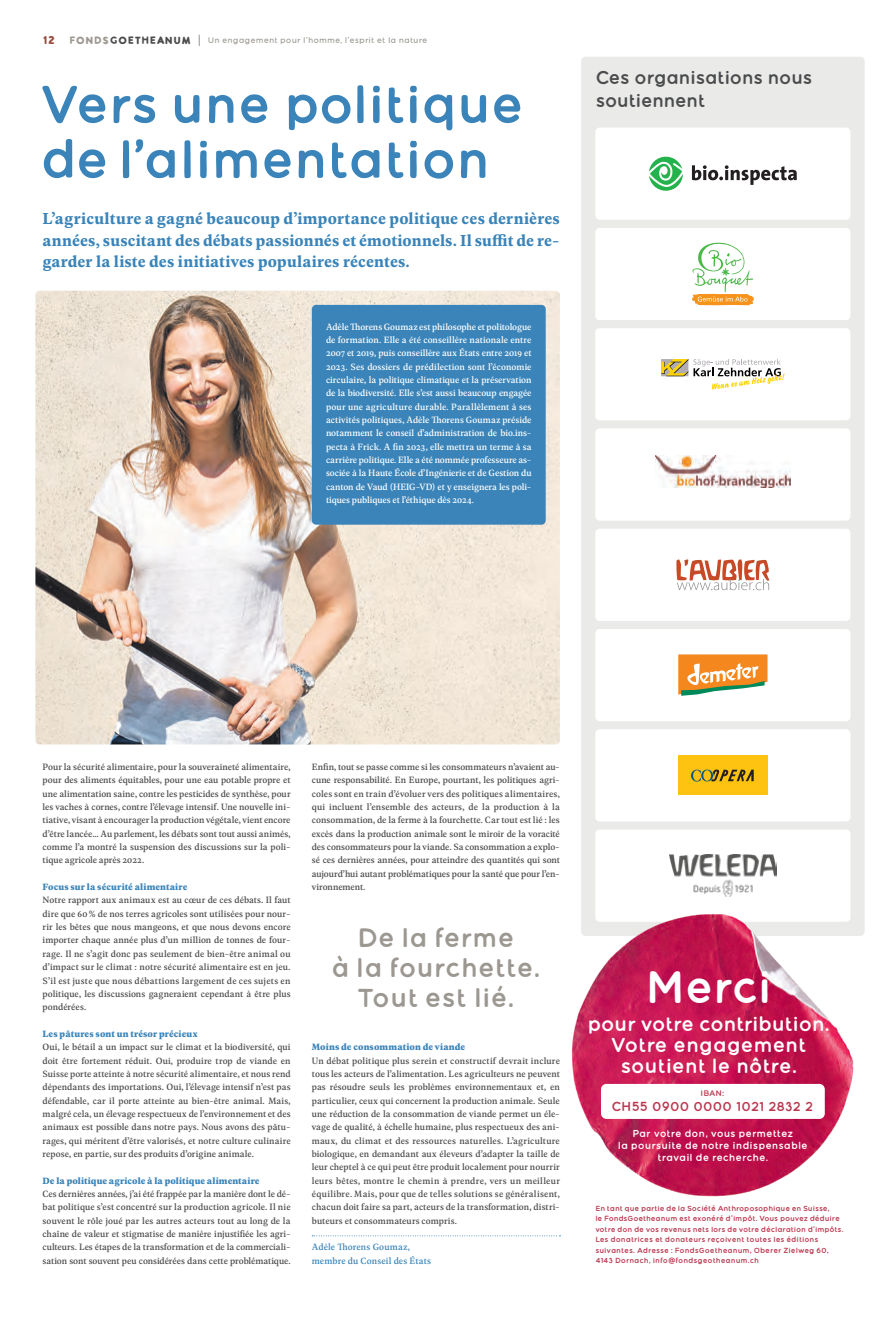
<style>
.page{position:relative;width:893px;height:1333px;background:#fff}
.page>*{position:absolute;margin:0;border:0;box-sizing:border-box;transform-origin:0 0}
.t1{font:700 50px/55px "Golden Hour";letter-spacing:-.03em;color:#3a84b9}
.t2{font:700 42.8px "Golden Hour";letter-spacing:-.03em;color:#fff}
.t3{font:700 25px/30px "Golden Hour";letter-spacing:-.01em;color:#9c9891;text-align:center}
.t4{font:700 19px/20.9px "Golden Hour";letter-spacing:-.025em;color:#fff;text-align:center}
.t5{font:700 17.5px/22.5px "Golden Hour";letter-spacing:-.04em;color:#4b4c4d}
.t6{font:600 17px/21px "Geller Text";letter-spacing:.01em;color:#3a84b9;text-align:justify}
.t7{font:700 12.4px "Golden Hour";letter-spacing:-.04em;color:#ba374f}
.t8{font:10px "MILKANDCLAY Bold";color:#974c40}
.t9{font:9.8px/13.3px "Geller Text";letter-spacing:.005em;color:#4b4c4d;text-align:justify}
.t10{font:9.8px/13.3px "Geller Text";letter-spacing:-.005em;color:#fff;text-align:justify}
.t11{font:700 9.8px "Geller Text";letter-spacing:.015em;color:#3a84b9}
.t12{font:9.8px/13.3px "Geller Text";letter-spacing:.015em;color:#3a84b9}
.t13{font:700 9.5px/12.3px "Golden Hour";letter-spacing:-.005em;color:#fff;text-align:center}
.t14{font:500 8px "Golden Hour";letter-spacing:.005em;color:#9c9891}
.t15{font:700 7.6px "Golden Hour";color:#ba374f}
.t16{font:700 7px/10.5px "Golden Hour";letter-spacing:-.015em;color:#ba374f}
.s1{font-family:"MILKANDCLAY Bold";font-weight:400;font-size:10px}
.s2{font-family:"MILKANDCLAY Bold";font-weight:400;font-size:10px;color:#4b4c4d}
</style>
<div class="page">
<div style="left:581px;top:57px;width:284px;height:878px;background:#eaebe9;border-radius:4px"></div>
<div style="left:595px;top:128px;width:255px;height:92px;background:#fff;border-radius:4px"></div>
<svg style="left:692px;top:165px;width:105px;height:20px"></svg>
<svg style="left:649px;top:157px;width:34px;height:34px"></svg>
<div style="left:595px;top:228px;width:255px;height:92px;background:#fff;border-radius:4px"></div>
<svg style="left:692px;top:243px;width:62px;height:62px"></svg>
<div style="left:595px;top:328px;width:255px;height:92px;background:#fff;border-radius:4px"></div>
<svg style="left:661px;top:359px;width:124px;height:30px"></svg>
<div style="left:595px;top:428px;width:255px;height:92px;background:#fff;border-radius:4px"></div>
<img style="left:655px;top:456px;width:136px;height:31px">
<div style="left:595px;top:528px;width:255px;height:93px;background:#fff;border-radius:4px"></div>
<svg style="left:676px;top:559px;width:93px;height:31px"></svg>
<div style="left:595px;top:629px;width:255px;height:92px;background:#fff;border-radius:4px"></div>
<svg style="left:678px;top:654px;width:89px;height:41px"></svg>
<div style="left:595px;top:729px;width:255px;height:92px;background:#fff;border-radius:4px"></div>
<div style="left:678px;top:755px;width:89px;height:39px;background:#fec210"></div>
<svg style="left:691px;top:769px;width:63px;height:13px"></svg>
<div style="left:595px;top:829px;width:255px;height:92px;background:#fff;border-radius:4px"></div>
<img style="left:669px;top:854px;width:107px;height:42px">
<svg style="left:312px;top:1235px;width:248px;height:1px"></svg>
<img style="left:35px;top:291px;width:525px;height:453px">
<img style="left:571px;top:914px;width:286px;height:283px">
<div style="left:601px;top:1083px;width:224px;height:35px;background:#fff;border-radius:5px"></div>
<div style="left:312px;top:305px;width:234px;height:219px;background:#3a84b9;border-radius:4px"></div>
<p class="t8" style="left:43px;top:35px;width:14px">12</p>
<p class="t14" style="left:69px;top:35px;width:360px"><span class="s1">fONDS</span><span class="s2">GOETHEANUM</span> <span class="s1">|</span> Un engagement pour l’homme, l’esprit et la nature</p>
<h1 class="t1" style="left:40px;top:74px;width:486px">Vers une politique de l’alimentation</h1>
<h3 class="t6" style="left:43px;top:208px;width:519px">L’agriculture a gagné beaucoup d’importance politique ces dernières années, suscitant des débats passionnés et émotionnels. Il suffit de re&shy;garder la liste des initiatives populaires récentes.</h3>
<p class="t10" style="left:326px;top:319px;width:207px">Adèle Thorens Goumaz est philosophe et politologue de formation. Elle a été conseillère nationale entre 2007 et 2019, puis conseillère aux États entre 2019 et 2023. Ses dossiers de prédilection sont l’économie circulaire, la politique climatique et la préservation de la biodiversité. Elle s’est aussi beaucoup engagée pour une agriculture durable. Parallèlement à ses activités politiques, Adèle Thorens Goumaz préside notamment le conseil d’administration de bio.ins&shy;pecta à Frick. A fin 2023, elle mettra un terme à sa carrière politique. Elle a été nommée professeure as&shy;sociée à la Haute École d’Ingénierie et de Gestion du canton de Vaud (HEIG-VD) et y enseignera les poli&shy;tiques publiques et l’éthique dès 2024.</p>
<h3 class="t5" style="left:595px;top:65px;width:219px">Ces organisations nous soutiennent</h3>
<p class="t9" style="left:43px;top:759px;width:250px">Pour la sécurité alimentaire, pour la souveraineté alimentaire, pour des aliments équitables, pour une eau potable propre et une alimentation saine, contre les pesticides de synthèse, pour les vaches à cornes, contre l’élevage intensif. Une nouvelle ini&shy;tiative, visant à encourager la production végétale, vient encore d’être lancée… Au parlement, les débats sont tout aussi animés, comme l’a montré la suspension des discussions sur la poli&shy;tique agricole après 2022.</p>
<p class="t11" style="left:43px;top:879px;width:146px">Focus sur la sécurité alimentaire</p>
<p class="t9" style="left:43px;top:893px;width:250px">Notre rapport aux animaux est au cœur de ces débats. Il faut dire que 60 % de nos terres agricoles sont utilisées pour nour&shy;rir les bêtes que nous mangeons, et que nous devons encore importer chaque année plus d’un million de tonnes de four&shy;rage. Il ne s’agit donc pas seulement de bien-être animal ou d’impact sur le climat : notre sécurité alimentaire est en jeu.<br>S’il est juste que nous débattions largement de ces sujets en politique, les discussions gagneraient cependant à être plus pondérées.</p>
<p class="t11" style="left:43px;top:1026px;width:157px">Les pâtures sont un trésor précieux</p>
<p class="t9" style="left:43px;top:1040px;width:250px">Oui, le bétail a un impact sur le climat et la biodiversité, qui doit être fortement réduit. Oui, produire trop de viande en Suisse porte atteinte à notre sécurité alimentaire, et nous rend dépendants des importations. Oui, l’élevage intensif n’est pas défendable, car il porte atteinte au bien-être animal. Mais, malgré cela, un élevage respectueux de l’environnement et des animaux est possible dans notre pays. Nous avons des pâtu&shy;rages, qui méritent d’être valorisés, et notre culture culinaire repose, en partie, sur des produits d’origine animale.</p>
<p class="t11" style="left:43px;top:1173px;width:219px">De la politique agricole à la politique alimentaire</p>
<p class="t9" style="left:43px;top:1186px;width:250px">Ces dernières années, j’ai été frappée par la manière dont le dé&shy;bat politique s’est concentré sur la production agricole. Il nie souvent le rôle joué par les autres acteurs tout au long de la chaîne de valeur et stigmatise de manière injustifiée les agri&shy;culteurs. Les étapes de la transformation et de la commerciali&shy;sation sont souvent peu considérées dans cette problématique.</p>
<p class="t9" style="left:312px;top:759px;width:250px">Enfin, tout se passe comme si les consommateurs n’avaient au&shy;cune responsabilité. En Europe, pourtant, les politiques agri&shy;coles sont en train d’évoluer vers des politiques alimentaires, qui incluent l’ensemble des acteurs, de la production à la consommation, de la ferme à la fourchette. Car tout est lié : les excès dans la production animale sont le miroir de la voracité des consommateurs pour la viande. Sa consommation a explo&shy;sé ces dernières années, pour atteindre des quantités qui sont aujourd’hui autant problématiques pour la santé que pour l’en&shy;vironnement.</p>
<h3 class="t3" style="left:331px;top:921px;width:211px">De la ferme<br>à la fourchette.<br>Tout est lié.</h3>
<p class="t11" style="left:312px;top:1039px;width:155px">Moins de consommation de viande</p>
<p class="t9" style="left:312px;top:1053px;width:250px">Un débat politique plus serein et constructif devrait inclure tous les acteurs de l’alimentation. Les agriculteurs ne peuvent pas résoudre seuls les problèmes environnementaux et, en particulier, ceux qui concernent la production animale. Seule une réduction de la consommation de viande permet un éle&shy;vage de qualité, à échelle humaine, plus respectueux des ani&shy;maux, du climat et des ressources naturelles. L’agriculture biologique, en demandant aux éleveurs d’adapter la taille de leur cheptel à ce qui peut être produit localement pour nourrir leurs bêtes, montre le chemin à prendre, vers un meilleur équilibre. Mais, pour que de telles solutions se généralisent, chacun doit faire sa part, acteurs de la transformation, distri&shy;buteurs et consommateurs compris.</p>
<p class="t12" style="left:312px;top:1240px;width:121px">Adèle Thorens Goumaz, membre du Conseil des États</p>
<h2 class="t2" style="left:645px;top:958px;width:128px">Merci</h2>
<h3 class="t4" style="left:587px;top:1012px;width:244px">pour votre contribution.<br>Votre engagement soutient le nôtre.</h3>
<p class="t15" style="left:700px;top:1087px;width:25px">IBAN:</p>
<p class="t7" style="left:611px;top:1098px;width:204px">CH55 0900 0000 1021 2832 2</p>
<p class="t13" style="left:618px;top:1126px;width:191px">Par votre don, vous permettez<br>la poursuite de notre indispensable travail de recherche.</p>
<p class="t16" style="left:595px;top:1202px;width:250px">En tant que partie de la Société Anthroposophique en Suisse,<br>le FondsGoetheanum est exonéré d'impôt. Vous pouvez déduire votre don de vos revenus nets lors de votre déclaration d'impôts.<br>Les donatrices et donateurs reçoivent toutes les éditions suivantes. Adresse : FondsGoetheanum, Oberer Zielweg 60, 4143 Dornach, info@fondsgeotheanum.ch</p>
</div>
